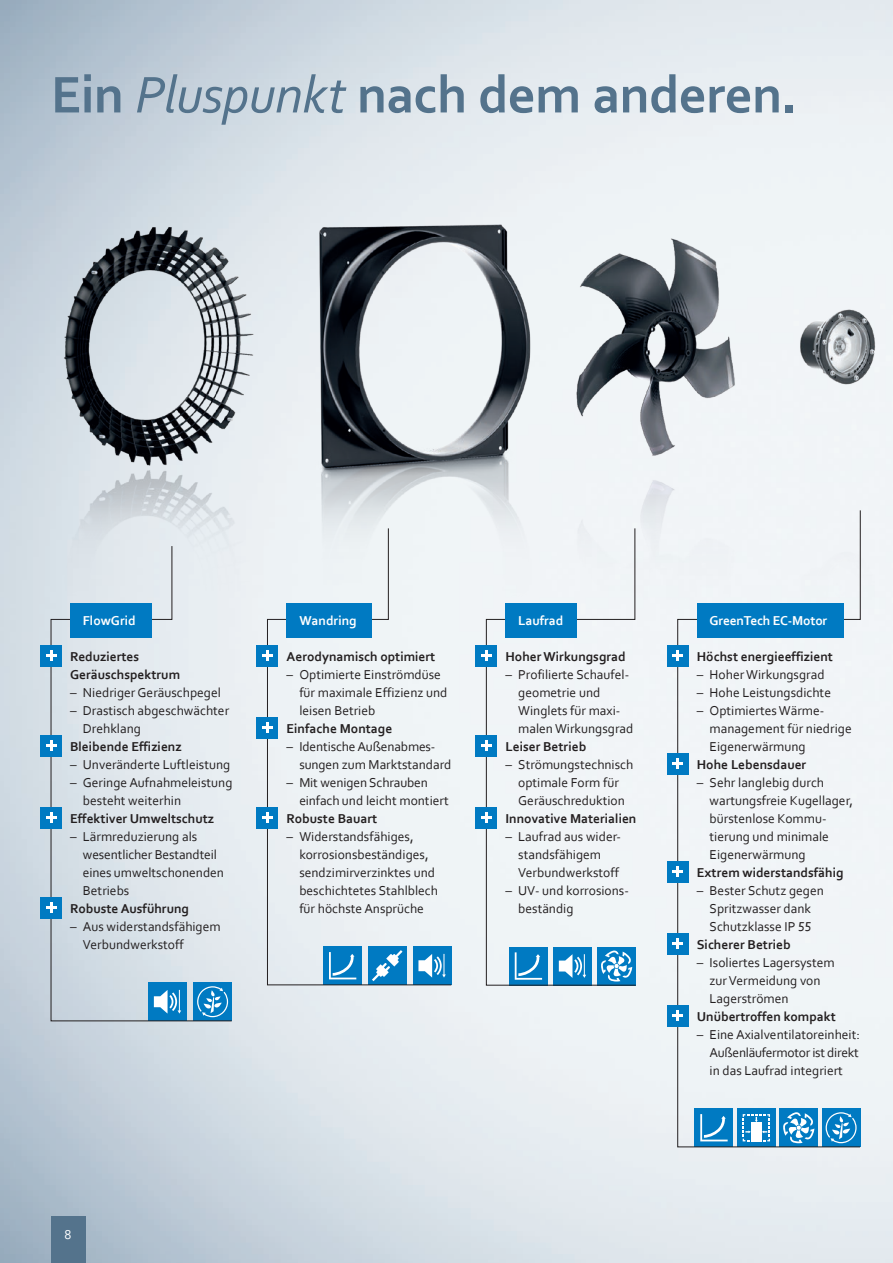
<style>
.page{position:relative;width:893px;height:1263px;background:#fff}
.page>*{position:absolute;margin:0;border:0;box-sizing:border-box;transform-origin:0 0}
.t1{font:700 54px "Corbel";letter-spacing:-.01em;color:#54738c}
.t2{font:13.5px/18px "Corbel";color:#231f20}
.t3{font:700 13.5px/18px "Corbel";color:#231f20}
.t4{font:700 13.5px "Corbel";color:#fff}
.t5{font:13.5px "Corbel";color:#fff}
.s1{font-weight:400;font-style:italic}
</style>
<div class="page">
<img style="left:0;top:0;width:893px;height:1263px">
<img style="left:51px;top:136px;width:842px;height:520px">
<svg style="left:50px;top:545px;width:182px;height:476px"></svg>
<div style="left:70px;top:603px;width:82px;height:34px;background:#007ac2"></div>
<div style="left:40px;top:645px;width:22px;height:21px;background:#007ac2"></div>
<svg style="left:46px;top:650px;width:10px;height:11px"></svg>
<div style="left:40px;top:735px;width:22px;height:21px;background:#007ac2"></div>
<svg style="left:46px;top:740px;width:10px;height:11px"></svg>
<div style="left:40px;top:807px;width:22px;height:21px;background:#007ac2"></div>
<svg style="left:46px;top:812px;width:10px;height:11px"></svg>
<div style="left:40px;top:897px;width:22px;height:21px;background:#007ac2"></div>
<svg style="left:46px;top:903px;width:10px;height:10px"></svg>
<svg style="left:267px;top:528px;width:185px;height:457px"></svg>
<div style="left:287px;top:603px;width:85px;height:34px;background:#007ac2"></div>
<div style="left:257px;top:645px;width:21px;height:21px;background:#007ac2"></div>
<svg style="left:262px;top:650px;width:11px;height:11px"></svg>
<div style="left:257px;top:717px;width:21px;height:21px;background:#007ac2"></div>
<svg style="left:262px;top:722px;width:11px;height:11px"></svg>
<div style="left:257px;top:807px;width:21px;height:21px;background:#007ac2"></div>
<svg style="left:262px;top:812px;width:11px;height:11px"></svg>
<svg style="left:486px;top:528px;width:150px;height:458px"></svg>
<div style="left:505px;top:603px;width:72px;height:34px;background:#007ac2"></div>
<div style="left:476px;top:645px;width:21px;height:21px;background:#007ac2"></div>
<svg style="left:481px;top:650px;width:10px;height:11px"></svg>
<div style="left:476px;top:735px;width:21px;height:21px;background:#007ac2"></div>
<svg style="left:481px;top:740px;width:10px;height:11px"></svg>
<div style="left:476px;top:807px;width:21px;height:21px;background:#007ac2"></div>
<svg style="left:481px;top:812px;width:10px;height:11px"></svg>
<div style="left:677px;top:510px;width:184px;height:637px;background:#f1f4f7"></div>
<div style="left:697px;top:603px;width:147px;height:34px;background:#007ac2"></div>
<div style="left:667px;top:645px;width:21px;height:21px;background:#007ac2"></div>
<svg style="left:673px;top:650px;width:10px;height:11px"></svg>
<div style="left:667px;top:753px;width:21px;height:21px;background:#007ac2"></div>
<svg style="left:673px;top:758px;width:10px;height:11px"></svg>
<div style="left:667px;top:861px;width:21px;height:21px;background:#007ac2"></div>
<svg style="left:673px;top:866px;width:10px;height:11px"></svg>
<div style="left:667px;top:933px;width:21px;height:21px;background:#007ac2"></div>
<svg style="left:673px;top:938px;width:10px;height:11px"></svg>
<div style="left:667px;top:1005px;width:21px;height:21px;background:#007ac2"></div>
<svg style="left:673px;top:1010px;width:10px;height:11px"></svg>
<div style="left:51px;top:1216px;width:34px;height:47px;background:#54738c"></div>
<h1 class="t1" style="left:51px;top:61px;width:748px">Ein <span class="s1">Pluspunkt</span> nach dem anderen.</h1>
<p class="t4" style="left:83px;top:612px;width:54px">FlowGrid</p>
<p class="t3" style="left:70px;top:647px;width:112px">Reduziertes<br>Geräuschspektrum</p>
<p class="t2" style="left:70px;top:683px;width:152px">– Niedriger Geräuschpegel</p>
<p class="t2" style="left:83px;top:701px;width:148px;text-indent:-13px">– Drastisch abgeschwächter<br>Drehklang</p>
<p class="t3" style="left:70px;top:737px;width:113px">Bleibende Effizienz</p>
<p class="t2" style="left:70px;top:755px;width:162px">– Unveränderte Luftleistung</p>
<p class="t2" style="left:83px;top:773px;width:151px;text-indent:-13px">– Geringe Aufnahmeleistung besteht weiterhin</p>
<p class="t3" style="left:70px;top:809px;width:146px">Effektiver Umweltschutz</p>
<p class="t2" style="left:83px;top:827px;width:143px;text-indent:-13px">– Lärmreduzierung als wesentlicher Bestandteil eines umweltschonenden<br>Betriebs</p>
<p class="t3" style="left:70px;top:899px;width:120px">Robuste Ausführung</p>
<p class="t2" style="left:83px;top:917px;width:139px;text-indent:-13px">– Aus widerstandsfähigem<br>Verbundwerkstoff</p>
<p class="t4" style="left:299px;top:612px;width:59px">Wandring</p>
<p class="t3" style="left:287px;top:647px;width:150px">Aerodynamisch optimiert</p>
<p class="t2" style="left:299px;top:665px;width:150px;text-indent:-13px">– Optimierte Einströmdüse für maximale Effizienz und leisen Betrieb</p>
<p class="t3" style="left:287px;top:719px;width:107px">Einfache Montage</p>
<p class="t2" style="left:299px;top:737px;width:154px;text-indent:-13px">– Identische Außenabmes-- sungen zum Marktstandard</p>
<p class="t2" style="left:299px;top:773px;width:151px;text-indent:-13px">– Mit wenigen Schrauben einfach und leicht montiert</p>
<p class="t3" style="left:287px;top:809px;width:92px">Robuste Bauart</p>
<p class="t2" style="left:299px;top:827px;width:140px;text-indent:-13px">– Widerstandsfähiges, korrosionsbeständiges, sendzimirverzinktes und beschichtetes Stahlblech für höchste Ansprüche</p>
<p class="t4" style="left:518px;top:612px;width:47px">Laufrad</p>
<p class="t3" style="left:505px;top:647px;width:122px">Hoher Wirkungsgrad</p>
<p class="t2" style="left:518px;top:665px;width:117px;text-indent:-13px">– Profilierte Schaufel&shy;geometrie und<br>Winglets für maxi&shy;malen Wirkungsgrad</p>
<p class="t3" style="left:505px;top:737px;width:82px">Leiser Betrieb</p>
<p class="t2" style="left:505px;top:755px;width:129px;text-align:center">– Strömungstechnisch optimale Form für<br>Geräuschreduktion</p>
<p class="t3" style="left:505px;top:809px;width:132px">Innovative Materialien</p>
<p class="t2" style="left:518px;top:827px;width:103px;text-indent:-13px">– Laufrad aus wider&shy;standsfähigem<br>Verbundwerkstoff</p>
<p class="t2" style="left:518px;top:881px;width:111px;text-indent:-13px">– UV- und korrosions&shy;beständig</p>
<p class="t5" style="left:65px;top:1226px;width:8px">8</p>
<p class="t4" style="left:710px;top:612px;width:119px">GreenTech EC-Motor</p>
<p class="t3" style="left:697px;top:647px;width:138px">Höchst energieeffizient</p>
<p class="t2" style="left:697px;top:665px;width:129px">– Hoher Wirkungsgrad</p>
<p class="t2" style="left:697px;top:683px;width:136px">– Hohe Leistungsdichte</p>
<p class="t2" style="left:710px;top:701px;width:144px;text-indent:-13px">– Optimiertes Wärme&shy;management für niedrige<br>Eigenerwärmung</p>
<p class="t3" style="left:697px;top:755px;width:111px">Hohe Lebensdauer</p>
<p class="t2" style="left:710px;top:773px;width:145px;text-indent:-13px">– Sehr langlebig durch wartungsfreie Kugellager, bürstenlose Kommu&shy;tierung und minimale<br>Eigenerwärmung</p>
<p class="t3" style="left:697px;top:863px;width:148px">Extrem widerstandsfähig</p>
<p class="t2" style="left:697px;top:881px;width:129px;text-align:center">– Bester Schutz gegen<br>Spritzwasser dank<br>Schutzklasse IP 55</p>
<p class="t3" style="left:697px;top:935px;width:95px">Sicherer Betrieb</p>
<p class="t2" style="left:710px;top:953px;width:127px;text-indent:-13px">– Isoliertes Lagersystem zur Vermeidung von<br>Lagerströmen</p>
<p class="t3" style="left:697px;top:1007px;width:140px">Unü bertroffen kompakt</p>
<p class="t2" style="left:710px;top:1025px;width:152px;text-align:justify;text-indent:-13px">– Eine Axialventilatoreinheit:<br>Außenläufermotor ist direkt in das Laufrad integriert</p>
</div>
